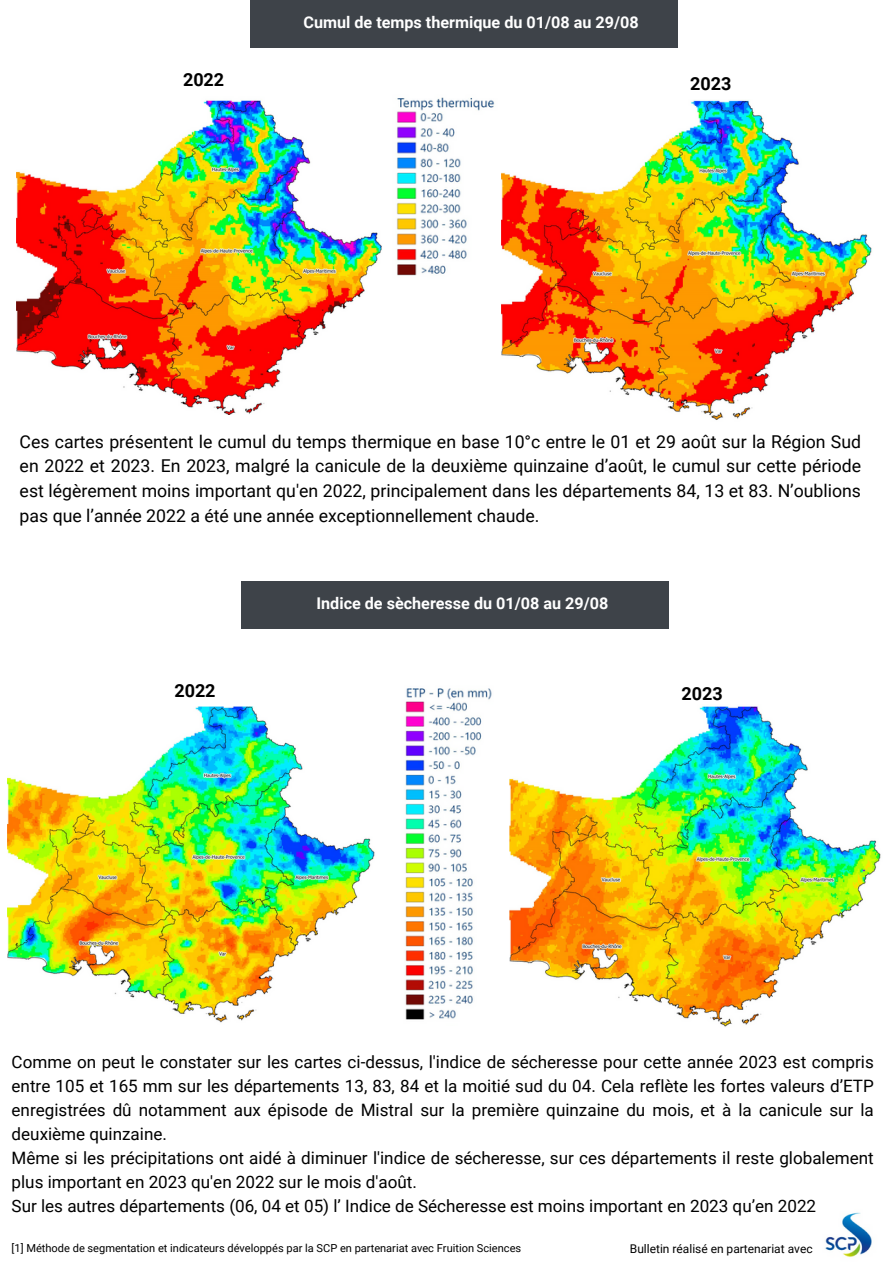
<style>
.page{position:relative;width:893px;height:1264px;background:#fff}
.page>*{position:absolute;margin:0;border:0;box-sizing:border-box;transform-origin:0 0}
.t1{font:700 18px "Roboto";color:#000}
.t2{font:17.7px/24.8px "Roboto";color:#000;text-align:justify}
.t3{font:17.1px/23.9px "Roboto";color:#000;text-align:justify}
.t4{font:700 16.2px "Roboto";color:#fff}
.t5{font:12px "Roboto";color:#000}
.t6{font:11.1px "Roboto";color:#000}
</style>
<div class="page">
<img style="left:825px;top:1212px;width:47px;height:46px">
<div style="left:250px;top:0;width:427px;height:48px;background:#3e4349"></div>
<img style="left:17px;top:100px;width:365px;height:314px">
<img style="left:396px;top:97px;width:99px;height:179px">
<img style="left:501px;top:100px;width:371px;height:320px">
<div style="left:241px;top:581px;width:428px;height:47px;background:#3e4349"></div>
<img style="left:405px;top:688px;width:87px;height:332px">
<img style="left:509px;top:706px;width:372px;height:321px">
<img style="left:8px;top:706px;width:367px;height:317px">
<p class="t4" style="left:303px;top:13px;width:336px">Cumul de temps thermique du 01/08 au 29/08</p>
<p class="t1" style="left:183px;top:69px;width:43px">2022</p>
<p class="t1" style="left:690px;top:73px;width:43px">2023</p>
<p class="t2" style="left:20px;top:429px;width:842px">Ces cartes présentent le cumul du temps thermique en base 10°c entre le 01 et 29 août sur la Région Sud en 2022 et 2023. En 2023, malgré la canicule de la deuxième quinzaine d’août, le cumul sur cette période est légèrement moins important qu'en 2022, principalement dans les départements 84, 13 et 83. N’oublions pas que l’année 2022 a été une année exceptionnellement chaude.</p>
<p class="t4" style="left:316px;top:594px;width:293px">Indice de sècheresse du 01/08 au 29/08</p>
<p class="t1" style="left:174px;top:680px;width:43px">2022</p>
<p class="t1" style="left:681px;top:683px;width:43px">2023</p>
<p class="t3" style="left:12px;top:1050px;width:863px">Comme on peut le constater sur les cartes ci-dessus, l'indice de sécheresse pour cette année 2023 est compris entre 105 et 165 mm sur les départements 13, 83, 84 et la moitié sud du 04. Cela reflète les fortes valeurs d’ETP enregistrées dû notamment aux épisode de Mistral sur la première quinzaine du mois, et à la canicule sur la deuxième quinzaine.</p>
<p class="t3" style="left:12px;top:1146px;width:863px">Même si les précipitations ont aidé à diminuer l'indice de sécheresse, sur ces départements il reste globalement plus important en 2023 qu'en 2022 sur le mois d'août.</p>
<p class="t3" style="left:12px;top:1193px;width:806px">Sur les autres départements (06, 04 et 05) l’ Indice de Sécheresse est moins important en 2023 qu’en 2022</p>
<p class="t6" style="left:12px;top:1241px;width:511px">[1] Méthode de segmentation et indicateurs développés par la SCP en partenariat avec Fruition Sciences</p>
<p class="t5" style="left:630px;top:1241px;width:184px">Bulletin réalisé en partenariat avec</p>
</div>
